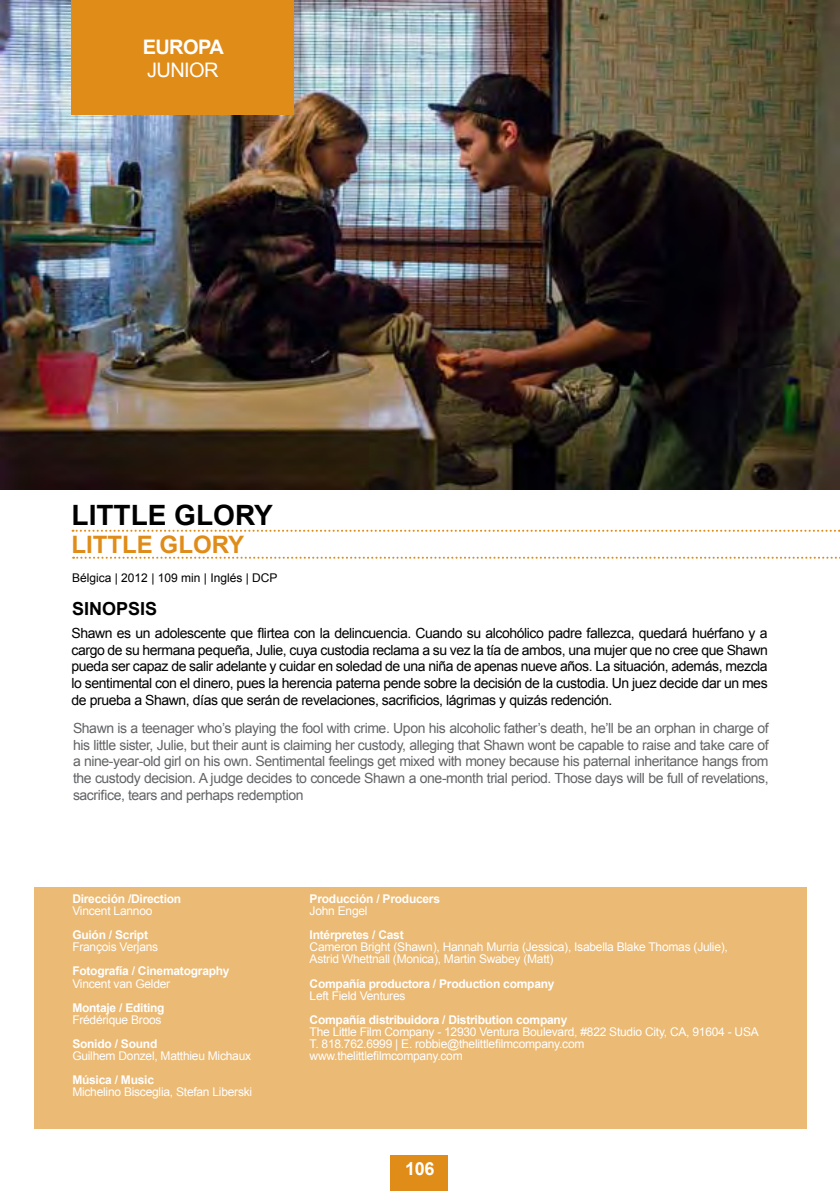
<style>
.page{position:relative;width:840px;height:1191px;background:#fff}
.page>*{position:absolute;margin:0;border:0;box-sizing:border-box;transform-origin:0 0}
.t1{font:700 28px "Arial";color:#000}
.t2{font:700 24px "Arial";color:#df8c19}
.t3{font:20px "Arial";letter-spacing:-.03em;color:#fff}
.t4{font:700 20px "Arial";letter-spacing:-.03em;color:#fff}
.t5{font:700 18px "Arial";color:#000}
.t6{font:700 18px "Arial";color:#fff}
.t7{font:14px/16.8px "Arial";letter-spacing:-.03em;color:#000;text-align:justify}
.t8{font:14px/16.8px "Arial";letter-spacing:-.03em;color:#636466;text-align:justify}
.t9{font:12px/12px "Arial";letter-spacing:-.02em;color:#fff}
.t10{font:700 12px "Arial";letter-spacing:-.02em;color:#fff}
.t11{font:12px "Arial";color:#000}
</style>
<div class="page">
<div style="left:34px;top:887px;width:772px;height:241px;background:#ebba75"></div>
<svg style="left:72px;top:530px;width:767px;height:2px"></svg>
<svg style="left:73px;top:557px;width:767px;height:2px"></svg>
<img style="left:0;top:0;width:839px;height:490px">
<div style="left:390px;top:1155px;width:58px;height:36px;background:#df8c19"></div>
<div style="left:72px;top:0;width:222px;height:115px;background:#df8c19"></div>
<h3 class="t4" style="left:143px;top:34px;width:83px">EUROPA</h3>
<h3 class="t3" style="left:147px;top:57px;width:73px">JUNIOR</h3>
<h1 class="t1" style="left:71px;top:497px;width:16px">Litt</h1>
<h1 class="t1" style="left:131px;top:497px;width:103px">le Glory</h1>
<h2 class="t2" style="left:71px;top:528px;width:14px">Litt</h2>
<h2 class="t2" style="left:122px;top:528px;width:89px">le Glory</h2>
<p class="t11" style="left:72px;top:569px;width:207px">Bélgica | 2012 | 109 min | Inglés | DCP</p>
<p class="t5" style="left:72px;top:596px;width:87px">SINOPSIS</p>
<p class="t7" style="left:71px;top:624px;width:697px">Shawn es un adolescente que flirtea con la delincuencia. Cuando su alcohólico padre fallezca, quedará huérfano y a cargo de su hermana pequeña, Julie, cuya custodia reclama a su vez la tía de ambos, una mujer que no cree que Shawn pueda ser capaz de salir adelante y cuidar en soledad de una niña de apenas nueve años. La situación, además, mezcla lo sentimental con el dinero, pues la herencia paterna pende sobre la decisión de la custodia. Un juez decide dar un mes de prueba a Shawn, días que serán de revelaciones, sacrificios, lágrimas y quizás redención.</p>
<p class="t8" style="left:73px;top:719px;width:697px">Shawn is a teenager who’s playing the fool with crime. Upon his alcoholic father’s death, he’ll be an orphan in charge of his little sister, Julie, but their aunt is claiming her custody, alleging that Shawn wont be capable to raise and take care of a nine-year-old girl on his own. Sentimental feelings get mixed with money because his paternal inheritance hangs from the custody decision. A judge decides to concede Shawn a one-month trial period. Those days will be full of revelations, sacrifice, tears and perhaps redemption</p>
<p class="t10" style="left:72px;top:891px;width:110px">Dirección /Direction</p>
<p class="t9" style="left:72px;top:905px;width:82px">Vincent Lannoo</p>
<p class="t10" style="left:72px;top:927px;width:77px">Guión / Script</p>
<p class="t9" style="left:72px;top:941px;width:87px">François Verjans</p>
<p class="t10" style="left:72px;top:963px;width:159px">Fotografía / Cinematography</p>
<p class="t9" style="left:72px;top:977px;width:99px">Vincent van Gelder</p>
<p class="t10" style="left:72px;top:999px;width:94px">Montaje / Editing</p>
<p class="t9" style="left:72px;top:1013px;width:91px">Frédérique Broos</p>
<p class="t10" style="left:72px;top:1035px;width:86px">Sonido / Sound</p>
<p class="t9" style="left:72px;top:1049px;width:180px">Guilhem Donzel, Matthieu Michaux</p>
<p class="t10" style="left:72px;top:1071px;width:83px">Música / Music</p>
<p class="t9" style="left:72px;top:1085px;width:181px">Michelino Bisceglia, Stefan Liberski</p>
<p class="t10" style="left:309px;top:891px;width:132px">Producción / Producers</p>
<p class="t9" style="left:309px;top:905px;width:59px">John Engel</p>
<p class="t10" style="left:309px;top:927px;width:95px">Intérpretes / Cast</p>
<p class="t9" style="left:309px;top:941px;width:419px">Cameron Bright (Shawn), Hannah Murria (Jessica), Isabella Blake Thomas (Julie),<br>Astrid Whettnall (Monica), Martin Swabey (Matt)</p>
<p class="t10" style="left:309px;top:975px;width:246px">Compañía productora / Production company</p>
<p class="t9" style="left:309px;top:989px;width:97px">Left Field Ventures</p>
<p class="t10" style="left:309px;top:1011px;width:259px">Compañía distribuidora / Distribution company</p>
<p class="t9" style="left:309px;top:1025px;width:450px">The Little Film Company - 12930 Ventura Boulevard, #822 Studio City, CA, 91604 - USA<br>T. 818.762.6999 | E. robbie@thelittlefilmcompany.com<br>www.thelittlefilmcompany.com</p>
<p class="t6" style="left:405px;top:1157px;width:31px">106</p>
</div>
